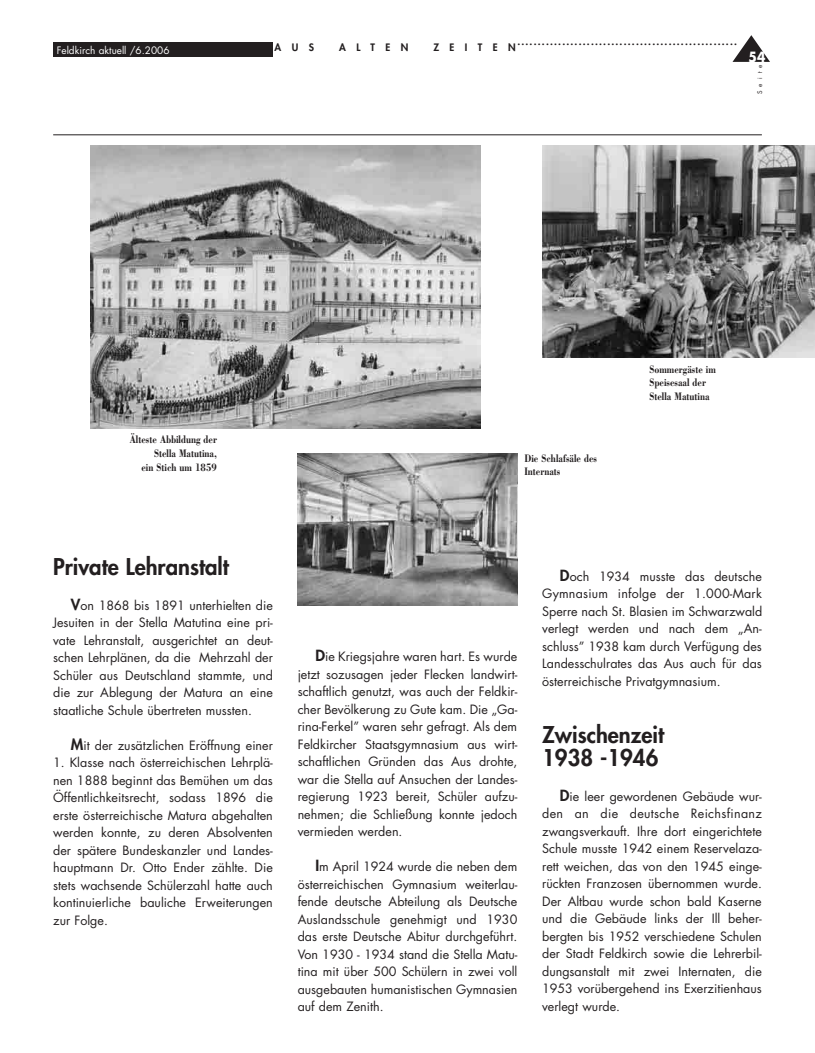
<style>
.page{position:relative;width:815px;height:1053px;background:#fff}
.page>*{position:absolute;margin:0;border:0;box-sizing:border-box;transform-origin:0 0}
.t1{font:800 22.5px/22.5px "Futura";color:#231f20}
.t2{font:700 13.75px "Futura";color:#fff;scale:.9 1}
.t3{font:12.5px/17.5px "Futura";color:#231f20;text-align:justify}
.t4{font:700 11.25px/13.8px "Bodoni";color:#231f20;scale:.8 1}
.t5{font:800 10px "Futura";letter-spacing:1.04em;color:#231f20}
.t6{font:10px "Futura";color:#fff}
.t7{font:6.25px "Futura";letter-spacing:.675em;color:#231f20}
.s1{font-weight:800;font-size:15px}
</style>
<div class="page">
<div style="left:53px;top:43px;width:220px;height:14px;background:#231f20"></div>
<hr style="left:53px;top:135px;width:709px;height:1px;background:#231f20">
<svg style="left:732px;top:35px;width:38px;height:27px"></svg>
<img style="left:90px;top:145px;width:390px;height:284px">
<img style="left:298px;top:454px;width:219px;height:151px">
<img style="left:542px;top:145px;width:273px;height:213px">
<p class="t6" style="left:57px;top:43px;width:114px">Feldkirch aktuell /6.2006</p>
<p class="t5" style="left:275px;top:41px;width:41px">AUS</p>
<p class="t5" style="left:339px;top:41px;width:71px">ALTEN</p>
<p class="t5" style="left:433px;top:41px;width:84px">ZEITEN</p>
<p class="t5" style="left:517px;top:34px;width:221px">......................................................</p>
<p class="t2" style="left:749px;top:47px;width:20px">54</p>
<p class="t7" style="left:756px;top:94px;width:32px;rotate:-90deg">Seite</p>
<p class="t4" style="left:130px;top:432px;width:110px;text-align:right">Älteste Abbildung der<br>Stella Matutina,<br>ein Stich um 1859</p>
<p class="t4" style="left:524px;top:450px;width:92px">Die Schlafsäle des<br>Internats</p>
<p class="t4" style="left:649px;top:362px;width:85px">Sommergäste im<br>Speisesaal der<br>Stella Matutina</p>
<h1 class="t1" style="left:53px;top:554px;width:177px">Private Lehranstalt</h1>
<p class="t3" style="left:53px;top:596px;width:221px;text-indent:18px"><span class="s1">V</span>on 1868 bis 1891 unterhielten die Jesuiten in der Stella Matutina eine pri&shy;vate Lehranstalt, ausgerichtet an deut&shy;schen Lehrplänen, da die Mehrzahl der Schüler aus Deutschland stammte, und die zur Ablegung der Matura an eine staatliche Schule übertreten mussten.</p>
<p class="t3" style="left:71px;top:736px;width:203px"><span class="s1">M</span>it der zusätzlichen Eröffnung einer</p>
<p class="t3" style="left:53px;top:753px;width:221px">1. Klasse nach österreichischen Lehrplä&shy;nen 1888 beginnt das Bemühen um das Öffentlichkeitsrecht, sodass 1896 die erste österreichische Matura abgehalten werden konnte, zu deren Absolventen der spätere Bundeskanzler und Landes&shy;hauptmann Dr. Otto Ender zählte. Die stets wachsende Schülerzahl hatte auch kontinuierliche bauliche Erweiterungen zur Folge.</p>
<p class="t3" style="left:298px;top:647px;width:221px;text-indent:18px"><span class="s1">D</span>ie Kriegsjahre waren hart. Es wurde jetzt sozusagen jeder Flecken landwirt&shy;schaftlich genutzt, was auch der Feldkir&shy;cher Bevölkerung zu Gute kam. Die „Ga&shy;rina-Ferkel” waren sehr gefragt. Als dem Feldkircher Staatsgymnasium aus wirt&shy;schaftlichen Gründen das Aus drohte, war die Stella auf Ansuchen der Landes&shy;regierung 1923 bereit, Schüler aufzu&shy;nehmen; die Schließung konnte jedoch vermieden werden.</p>
<p class="t3" style="left:298px;top:857px;width:221px;text-indent:18px"><span class="s1">I</span>m April 1924 wurde die neben dem österreichischen Gymnasium weiterlau&shy;fende deutsche Abteilung als Deutsche Auslandsschule genehmigt und 1930 das erste Deutsche Abitur durchgeführt.<br>Von 1930 - 1934 stand die Stella Matu&shy;tina mit über 500 Schülern in zwei voll ausgebauten humanistischen Gymnasien auf dem Zenith.</p>
<p class="t3" style="left:542px;top:567px;width:222px;text-indent:18px"><span class="s1">D</span>och 1934 musste das deutsche Gymnasium infolge der 1.000-Mark Sperre nach St. Blasien im Schwarzwald verlegt werden und nach dem „An&shy;schluss” 1938 kam durch Verfügung des Landesschulrates das Aus auch für das österreichische Privatgymnasium.</p>
<h1 class="t1" style="left:542px;top:723px;width:123px">Zwischenzeit<br>1938 -1946</h1>
<p class="t3" style="left:542px;top:787px;width:221px;text-indent:18px"><span class="s1">D</span>ie leer gewordenen Gebäude wur&shy;den an die deutsche Reichsfinanz zwangsverkauft. Ihre dort eingerichtete Schule musste 1942 einem Reservelaza&shy;rett weichen, das von den 1945 einge&shy;rückten Franzosen übernommen wurde.<br>Der Altbau wurde schon bald Kaserne und die Gebäude links der Ill beher&shy;bergten bis 1952 verschiedene Schulen der Stadt Feldkirch sowie die Lehrerbil&shy;dungsanstalt mit zwei Internaten, die 1953 vorübergehend ins Exerzitienhaus verlegt wurde.</p>
</div>
